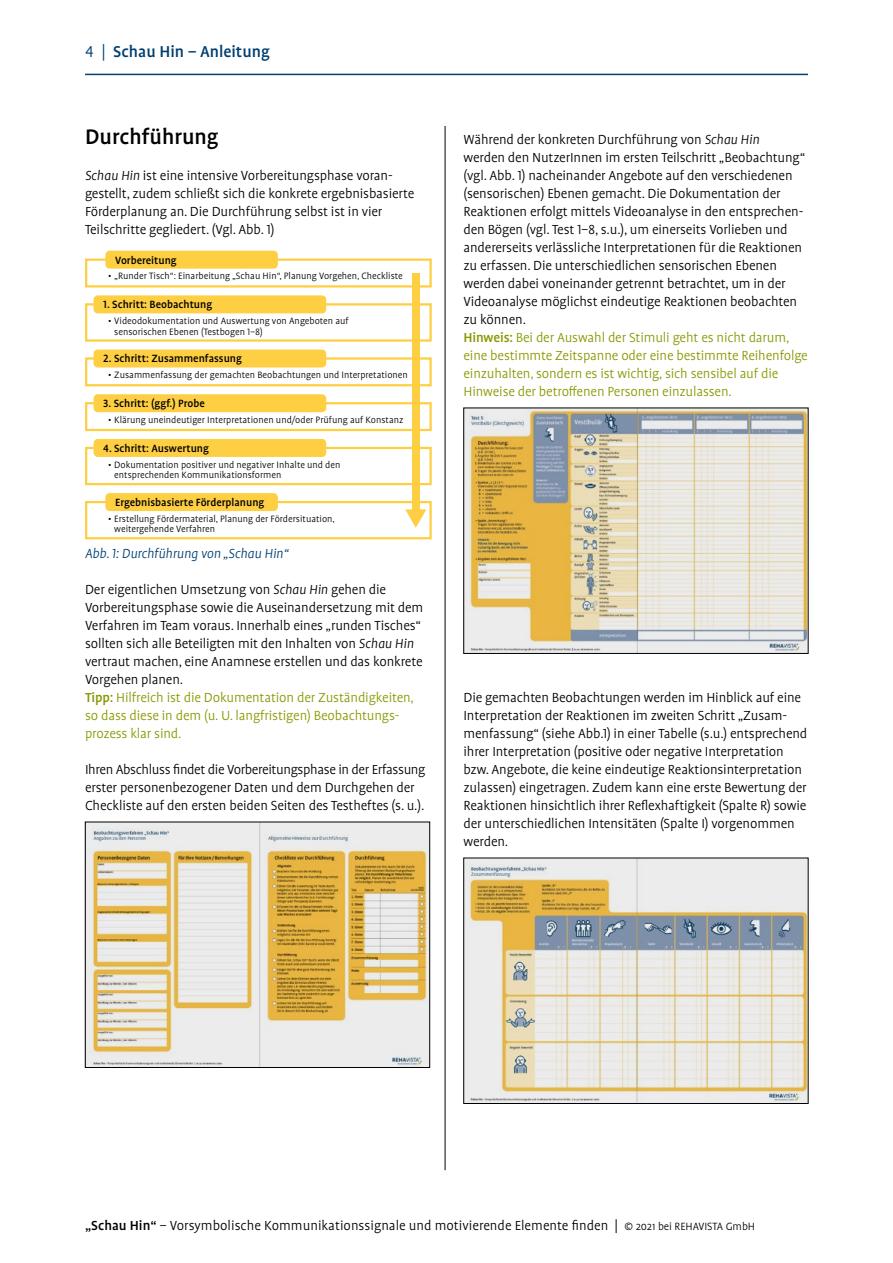
<style>
.page{position:relative;width:893px;height:1263px;background:#fff}
.page>*{position:absolute;margin:0;border:0;box-sizing:border-box;transform-origin:0 0}
.Head1{font:500 24px "Profile Pro";color:#000}
.t1{font:500 18px "Profile Pro";color:#003f6f}
.Text{font:300 15px/18px "Profile Pro";letter-spacing:-.01em;color:#000}
.Text-2{font:300 15px/18px "Profile Pro";letter-spacing:-.01em;color:#899800}
.Text-3{font:italic 300 15px "Profile Pro";letter-spacing:-.01em;color:#003f6f}
.Tipp___Hinweis{font:500 12px "Profile Pro";color:#000}
.Tipp___Hinweis-2{font:300 10.5px/10.5px "Profile Pro";color:#000}
.s1{font-weight:300}
.s2{font-style:italic}
.s3{font-weight:500}
.s4{font-size:12px}
</style>
<div class="page">
<hr style="left:85px;top:74px;width:723px;height:1px;background:#003f6f">
<hr style="left:445px;top:126px;width:1px;height:1044px;background:#000">
<img style="left:87px;top:824px;width:341px;height:242px">
<div style="left:85px;top:822px;width:345px;height:246px;border:1px solid #000"></div>
<img style="left:465px;top:410px;width:341px;height:242px">
<div style="left:463px;top:408px;width:345px;height:246px;border:1px solid #000"></div>
<img style="left:465px;top:860px;width:341px;height:242px">
<div style="left:463px;top:858px;width:345px;height:246px;border:1px solid #000"></div>
<div style="left:85px;top:259px;width:347px;height:28px;border:2px solid #fece43"></div>
<div style="left:105px;top:251px;width:173px;height:18px;background:#fece43;border-radius:4px"></div>
<div style="left:85px;top:303px;width:347px;height:39px;border:2px solid #fece43"></div>
<div style="left:94px;top:295px;width:232px;height:18px;background:#fece43;border-radius:4px"></div>
<div style="left:85px;top:357px;width:347px;height:29px;border:2px solid #fece43"></div>
<div style="left:94px;top:349px;width:232px;height:18px;background:#fece43;border-radius:4px"></div>
<div style="left:85px;top:402px;width:347px;height:29px;border:2px solid #fece43"></div>
<div style="left:94px;top:394px;width:232px;height:18px;background:#fece43;border-radius:4px"></div>
<div style="left:85px;top:447px;width:347px;height:38px;border:2px solid #fece43"></div>
<div style="left:94px;top:439px;width:232px;height:18px;background:#fece43;border-radius:4px"></div>
<div style="left:85px;top:501px;width:347px;height:38px;border:2px solid #fece43"></div>
<div style="left:105px;top:493px;width:173px;height:18px;background:#fece43;border-radius:4px"></div>
<svg style="left:405px;top:509px;width:21px;height:19px"></svg>
<div style="left:412px;top:273px;width:8px;height:236px;background:#fece43"></div>
<p class="t1" style="left:85px;top:41px;width:186px"><span class="s1">4 |</span> Schau Hin – Anleitung</p>
<p class="Head1" style="left:85px;top:123px;width:135px">Durchführung</p>
<p class="Text" style="left:85px;top:167px;width:331px"><span class="s2">Schau Hin</span> ist eine intensive Vorbereitungsphase voran&shy;gestellt, zudem schließt sich die konkrete ergebnisbasierte Förderplanung an. Die Durchführung selbst ist in vier Teilschritte gegliedert. (Vgl. Abb. 1)</p>
<p class="Tipp___Hinweis" style="left:115px;top:253px;width:63px">Vorbereitung</p>
<p class="Tipp___Hinweis-2" style="left:108px;top:271px;width:296px">• „Runder Tisch“: Einarbeitung „Schau Hin“, Planung Vorgehen, Checkliste</p>
<p class="Tipp___Hinweis" style="left:103px;top:298px;width:110px">1. Schritt: Beobachtung</p>
<p class="Tipp___Hinweis-2" style="left:114px;top:316px;width:236px;text-indent:-6px">• Videodokumentation und Auswertung von Angeboten auf sensorischen Ebenen (Testbogen 1–8)</p>
<p class="Tipp___Hinweis" style="left:103px;top:352px;width:140px">2. Schritt: Zusammenfassung</p>
<p class="Tipp___Hinweis-2" style="left:108px;top:370px;width:301px">• Zusammenfassung der gemachten Beobachtungen und Interpretationen</p>
<p class="Tipp___Hinweis" style="left:103px;top:396px;width:103px">3. Schritt: (ggf.) Probe</p>
<p class="Tipp___Hinweis-2" style="left:108px;top:415px;width:297px">• Klärung uneindeutiger Interpretationen und/oder Prüfung auf Konstanz</p>
<p class="Tipp___Hinweis" style="left:103px;top:441px;width:107px">4. Schritt: Auswertung</p>
<p class="Tipp___Hinweis-2" style="left:114px;top:460px;width:228px;text-indent:-6px">• Dokumentation positiver und negativer Inhalte und den entsprechenden Kommunikationsformen</p>
<p class="Tipp___Hinweis" style="left:115px;top:495px;width:151px">Ergebnisbasierte Förderplanung</p>
<p class="Tipp___Hinweis-2" style="left:114px;top:514px;width:222px;text-indent:-6px">• Erstellung Fördermaterial, Planung der Fördersituation, weitergehende Verfahren</p>
<p class="Text-3" style="left:85px;top:545px;width:205px">Abb. 1: Durchführung von „Schau Hin“</p>
<p class="Text" style="left:85px;top:581px;width:340px">Der eigentlichen Umsetzung von <span class="s2">Schau Hin</span> gehen die Vorbereitungsphase sowie die Auseinandersetzung mit dem Verfahren im Team voraus. Innerhalb eines „runden Tisches“ sollten sich alle Beteiligten mit den Inhalten von <span class="s2">Schau Hin </span>vertraut machen, eine Anamnese erstellen und das konkrete Vorgehen planen.</p>
<p class="Text-2" style="left:85px;top:689px;width:330px"><span class="s3">Tipp:</span> Hilfreich ist die Dokumentation der Zuständigkeiten, so dass diese in dem (u. U. langfristigen) Beobachtungs&shy;prozess klar sind.</p>
<p class="Text" style="left:85px;top:761px;width:342px">Ihren Abschluss findet die Vorbereitungsphase in der Erfassung erster personenbezogener Daten und dem Durchgehen der<br>Checkliste auf den ersten beiden Seiten des Testheftes (s. u.).</p>
<p class="Text" style="left:463px;top:131px;width:343px">Während der konkreten Durchführung von <span class="s2">Schau Hin<br></span>werden den NutzerInnen im ersten Teilschritt „Beobachtung“ (vgl. Abb. 1) nacheinander Angebote auf den verschiedenen (sensorischen) Ebenen gemacht. Die Dokumentation der Reaktionen erfolgt mittels Videoanalyse in den entsprechen&shy;den Bögen (vgl. Test 1–8, s.u.), um einerseits Vorlieben und andererseits verlässliche Interpretationen für die Reaktionen zu erfassen. Die unterschiedlichen sensorischen Ebenen werden dabei voneinander getrennt betrachtet, um in der Videoanalyse möglichst eindeutige Reaktionen beobachten zu können.</p>
<p class="Text-2" style="left:463px;top:329px;width:346px"><span class="s3">Hinweis:</span> Bei der Auswahl der Stimuli geht es nicht darum, eine bestimmte Zeitspanne oder eine bestimmte Reihenfolge einzuhalten, sondern es ist wichtig, sich sensibel auf die Hinweise der betroffenen Personen einzulassen.</p>
<p class="Text" style="left:463px;top:689px;width:345px">Die gemachten Beobachtungen werden im Hinblick auf eine Interpretation der Reaktionen im zweiten Schritt „Zusam&shy;menfassung“ (siehe Abb.1) in einer Tabelle (s.u.) entsprechend ihrer Interpretation (positive oder negative Interpretation bzw. Angebote, die keine eindeutige Reaktionsinterpretation zulassen) eingetragen. Zudem kann eine erste Bewertung der Reaktionen hinsichtlich ihrer Reflexhaftigkeit (Spalte R) sowie der unterschiedlichen Intensitäten (Spalte I) vorgenommen werden.</p>
<p class="Text" style="left:85px;top:1217px;width:672px"><span class="s3">„Schau Hin“</span> – Vorsymbolische Kommunikationssignale und motivierende Elemente finden | <span class="s4">© 2021 bei REHAVISTA GmbH</span></p>
</div>
